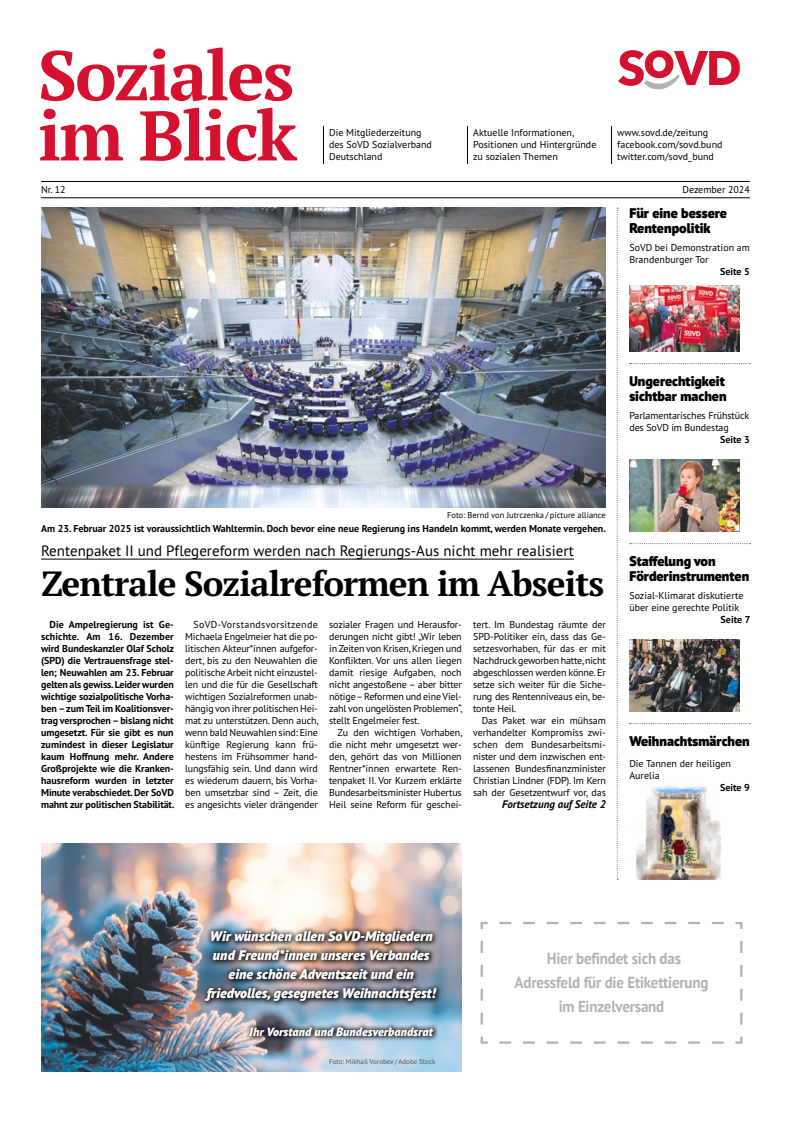
<style>
.page{position:relative;width:791px;height:1134px;background:#fff}
.page>*{position:absolute;margin:0;border:0;box-sizing:border-box;transform-origin:0 0}
.t1{font:700 35px "PT Serif Pro";letter-spacing:-.025em;color:#000}
.t2{font:700 16px/24px "PT Sans Pro";letter-spacing:-.015em;color:#b3b2b2;text-align:center;scale:.94 1}
.t3{font:15px "PT Sans Pro";color:#000}
.t4{font:italic 900 14px/19px "PT Sans Pro";letter-spacing:.01em;color:#fff;text-align:center}
.t5{font:900 14px/14.8px "PT Sans Pro";color:#000}
.t6{font:italic 900 12px "PT Sans Pro";letter-spacing:.01em;color:#fff}
.t7{font:italic 700 11px "PT Sans Pro";color:#000}
.t8{font:10px/12px "PT Sans Pro";letter-spacing:-.01em;color:#000}
.t9{font:700 10px/12px "PT Sans Pro";color:#000;text-align:justify}
.t10{font:8.5px "PT Sans Pro";color:#000}
.t11{font:7px "PT Sans Pro";color:#575756}
</style>
<div class="page">
<svg style="left:629px;top:723px;width:121px;height:1px"></svg>
<hr style="left:41px;top:559px;width:533px;height:1px;background:#000">
<img style="left:41px;top:208px;width:565px;height:300px">
<svg style="left:630px;top:363px;width:120px;height:1px"></svg>
<svg style="left:630px;top:543px;width:120px;height:1px"></svg>
<svg style="left:617px;top:208px;width:1px;height:672px"></svg>
<img style="left:41px;top:844px;width:421px;height:227px">
<div style="left:200px;top:926px;width:243px;height:82px;background:#000;opacity:.9"></div>
<div style="left:245px;top:1022px;width:195px;height:20px;background:#000;opacity:.9"></div>
<img style="left:629px;top:640px;width:110px;height:72px">
<img style="left:629px;top:286px;width:110px;height:66px">
<img style="left:635px;top:785px;width:87px;height:95px">
<img style="left:629px;top:460px;width:110px;height:72px">
<svg style="left:480px;top:921px;width:263px;height:123px"></svg>
<hr style="left:41px;top:181px;width:709px;height:1px;background:#000">
<hr style="left:41px;top:198px;width:709px;height:1px;background:#000">
<svg style="left:618px;top:50px;width:122px;height:39px"></svg>
<hr style="left:323px;top:126px;width:1px;height:38px;background:#000">
<hr style="left:467px;top:126px;width:1px;height:38px;background:#000">
<hr style="left:611px;top:126px;width:1px;height:38px;background:#000">
<svg style="left:41px;top:48px;width:251px;height:53px"></svg>
<svg style="left:40px;top:109px;width:83px;height:51px"></svg>
<svg style="left:140px;top:108px;width:157px;height:53px"></svg>
<p class="t8" style="left:329px;top:127px;width:104px">Die Mitgliederzeitung des SoVD Sozialverband<br>Deutschland</p>
<p class="t8" style="left:473px;top:127px;width:125px">Aktuelle Informationen,<br>Positionen und Hintergründe zu sozialen Themen</p>
<p class="t8" style="left:617px;top:127px;width:107px">www.sovd.de/zeitung facebook.com/sovd.bund twitter.com/sovd_bund</p>
<p class="t8" style="left:41px;top:183px;width:26px">Nr. 12</p>
<p class="t8" style="left:682px;top:183px;width:69px">Dezember 2024</p>
<h3 class="t5" style="left:629px;top:206px;width:99px">Für eine bessere<br>Rentenpolitik</h3>
<p class="t9" style="left:720px;top:266px;width:31px">Seite 5</p>
<p class="t8" style="left:629px;top:242px;width:122px">SoVD bei Demonstration am<br>Brandenburger Tor</p>
<h3 class="t5" style="left:629px;top:374px;width:99px">Ungerechtigkeit sichtbar machen</h3>
<p class="t9" style="left:720px;top:434px;width:31px">Seite 3</p>
<p class="t8" style="left:629px;top:410px;width:121px">Parlamentarisches Frühstück des SoVD im Bundestag</p>
<p class="t10" style="left:447px;top:509px;width:160px">Foto: Bernd von Jutrczenka / picture alliance</p>
<p class="t9" style="left:41px;top:522px;width:566px">Am 23. Februar 2025 ist voraussichtlich Wahltermin. Doch bevor eine neue Regierung ins Handeln kommt, werden Monate vergehen.</p>
<h3 class="t3" style="left:41px;top:541px;width:534px">Rentenpaket II und Pflegereform werden nach Regierungs-Aus nicht mehr realisiert</h3>
<h1 class="t1" style="left:41px;top:561px;width:565px">Zentrale Sozialreformen im Abseits</h1>
<p class="t9" style="left:41px;top:618px;width:135px;text-indent:9px">Die Ampelregierung ist Ge&shy;schichte. Am 16. Dezember wird Bundeskanzler Olaf Scholz (SPD) die Vertrauensfrage stel&shy;len; Neuwahlen am 23. Februar gelten als gewiss. Leider wurden wichtige sozialpolitische Vorha&shy;ben – zum Teil im Koalitionsver&shy;trag versprochen – bislang nicht umgesetzt. Für sie gibt es nun zumindest in dieser Legislatur kaum Hoffnung mehr. Andere Großprojekte wie die Kranken&shy;hausreform wurden in letzter Minute verabschiedet. Der SoVD mahnt zur politischen Stabilität.</p>
<p class="t8" style="left:185px;top:618px;width:135px;text-align:justify;text-indent:8px">SoVD-Vorstandsvorsitzende Michaela Engelmeier hat die po&shy;litischen Akteur*innen aufgefor&shy;dert, bis zu den Neuwahlen die politische Arbeit nicht einzustel&shy;len und die für die Gesellschaft wichtigen Sozialreformen unab&shy;hängig von ihrer politischen Hei&shy;mat zu unterstützen. Denn auch, wenn bald Neuwahlen sind: Eine künftige Regierung kann frü&shy;hestens im Frühsommer hand&shy;lungsfähig sein. Und dann wird es wiederum dauern, bis Vorha&shy;ben umsetzbar sind – Zeit, die es angesichts vieler drängender</p>
<p class="t8" style="left:329px;top:618px;width:135px;text-align:justify">sozialer Fragen und Herausfor&shy;derungen nicht gibt! „Wir leben in Zeiten von Krisen, Kriegen und Konflikten. Vor uns allen liegen damit riesige Aufgaben, noch nicht angestoßene – aber bitter nötige – Reformen und eine Viel&shy;zahl von ungelösten Problemen“, stellt Engelmeier fest.</p>
<p class="t8" style="left:473px;top:618px;width:134px;text-align:justify">tert. Im Bundestag räumte der SPD-Politiker ein, dass das Ge&shy;setzesvorhaben, für das er mit Nachdruck geworben hatte, nicht abgeschlossen werden könne. Er setze sich weiter für die Siche&shy;rung des Rentenniveaus ein, be&shy;tonte Heil.</p>
<p class="t8" style="left:473px;top:714px;width:134px;text-align:justify;text-indent:8px">Das Paket war ein mühsam verhandelter Kompromiss zwi&shy;schen dem Bundesarbeitsmi&shy;nister und dem inzwischen ent&shy;lassenen Bundesfinanzminister Christian Lindner (FDP). Im Kern sah der Gesetzentwurf vor, das</p>
<p class="t8" style="left:329px;top:726px;width:135px;text-align:justify;text-indent:8px">Zu den wichtigen Vorhaben, die nicht mehr umgesetzt wer&shy;den, gehört das von Millionen Rentner*innen erwartete Ren&shy;tenpaket II. Vor Kurzem erklärte Bundesarbeitsminister Hubertus Heil seine Reform für geschei-</p>
<p class="t7" style="left:502px;top:797px;width:105px">Fortsetzung auf Seite 2</p>
<h3 class="t5" style="left:629px;top:554px;width:121px">Staffelung von<br>Förderinstrumenten</h3>
<p class="t9" style="left:721px;top:614px;width:31px">Seite 7</p>
<p class="t8" style="left:629px;top:590px;width:115px">Sozial-Klimarat diskutierte über eine gerechte Politik</p>
<h3 class="t5" style="left:629px;top:734px;width:122px">Weihnachtsmärchen</h3>
<p class="t8" style="left:629px;top:758px;width:103px">Die Tannen der heiligen<br>Aurelia</p>
<p class="t9" style="left:720px;top:782px;width:31px">Seite 9</p>
<h3 class="t4" style="left:207px;top:927px;width:230px">Wir wünschen allen SoVD-Mitgliedern und Freund*innen unseres Verbandes eine schöne Adventszeit und ein friedvolles, gesegnetes Weihnachtsfest!</h3>
<p class="t6" style="left:250px;top:1024px;width:185px">Ihr Vorstand und Bundesverbandsrat</p>
<p class="t11" style="left:329px;top:1057px;width:108px">Foto: Mikhail Vorobev / Adobe Stock</p>
<h2 class="t2" style="left:515px;top:946px;width:208px">Hier befindet sich das<br>Adressfeld für die Etikettierung im Einzelversand</h2>
</div>
